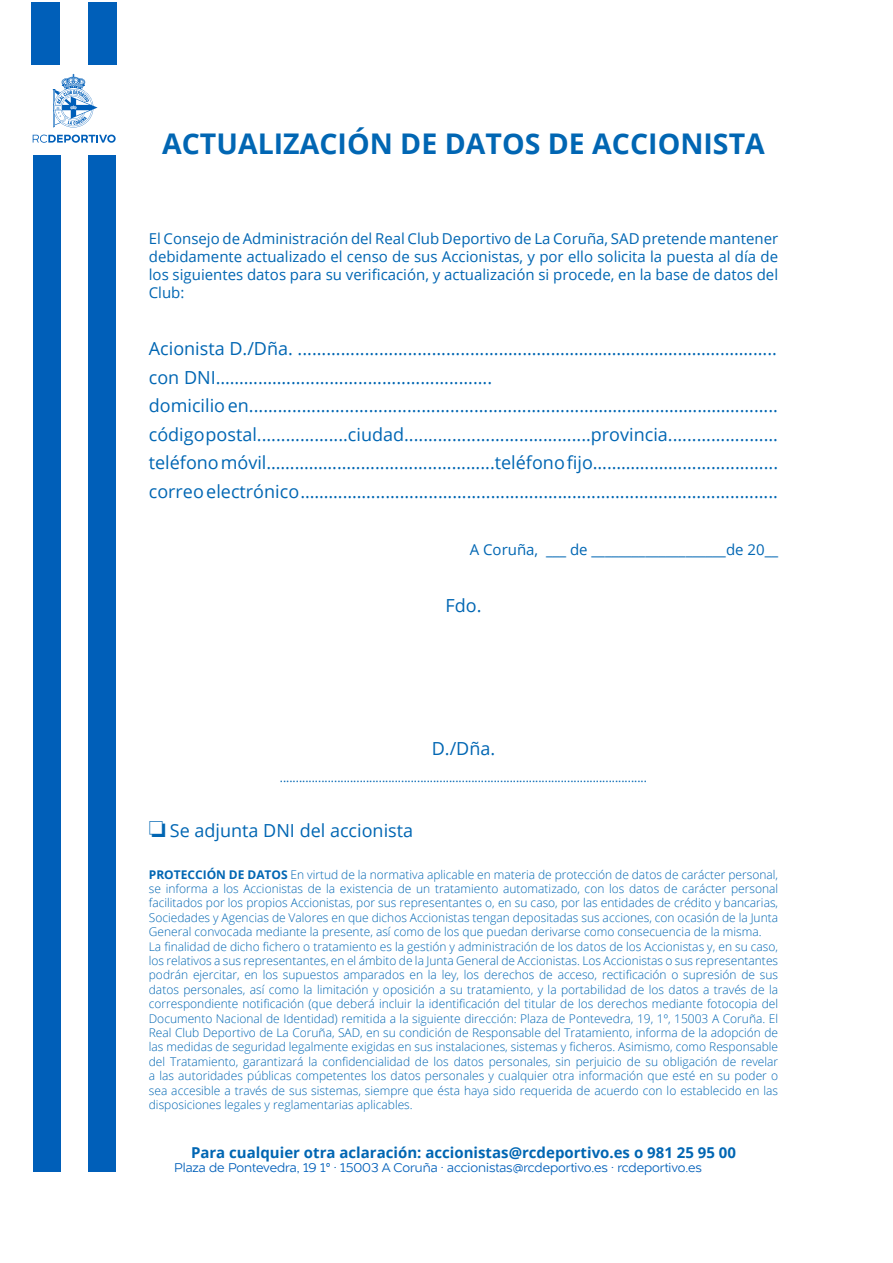
<style>
.page{position:relative;width:893px;height:1263px;background:#fff}
.page>*{position:absolute;margin:0;border:0;box-sizing:border-box;transform-origin:0 0}
.t1{font:700 28.5px "Open Sans";color:#0166b3}
.t2{font:18px "Open Sans";color:#0166b3}
.t3{font:15px/18px "Open Sans";color:#0166b3;text-align:justify}
.t4{font:700 15px "Open Sans";color:#0166b3}
.t5{font:300 13.05px "Naste";color:#005fb9}
.t6{font:300 12px/14.4px "Open Sans";color:#0166b3;text-align:justify}
.t7{font:12px "Open Sans";color:#0166b3}
.s1{font-weight:700}
</style>
<div class="page">
<svg style="left:33px;top:135px;width:83px;height:8px"></svg>
<svg style="left:53px;top:74px;width:45px;height:54px"></svg>
<div style="left:31px;top:2px;width:29px;height:63px;background:#005fb9"></div>
<div style="left:89px;top:2px;width:28px;height:63px;background:#005fb9"></div>
<div style="left:33px;top:155px;width:27px;height:1017px;background:#005fb9"></div>
<div style="left:88px;top:155px;width:28px;height:1017px;background:#005fb9"></div>
<p class="t1" style="left:162px;top:124px;width:604px">ACTUALIZACIÓN DE DATOS DE ACCIONISTA</p>
<p class="t3" style="left:149px;top:229px;width:631px">El Consejo de Administración del Real Club Deportivo de La Coruña, SAD pretende mantener debidamente actualizado el censo de sus Accionistas, y por ello solicita la puesta al día de los siguientes datos para su verificación, y actualización si procede, en la base de datos del Club:</p>
<p class="t2" style="left:149px;top:336px;width:630px">Acionista D./Dña. ............................................……………………………………………......</p>
<p class="t2" style="left:149px;top:365px;width:345px">con DNI……….……..........................................</p>
<p class="t2" style="left:149px;top:393px;width:631px">domicilio en.........................................................................…………………………........</p>
<p class="t2" style="left:149px;top:422px;width:631px">código postal...................ciudad.......................................provincia.......................</p>
<p class="t2" style="left:149px;top:450px;width:631px">teléfono móvil………………..............................teléfono fijo……………….....................</p>
<p class="t2" style="left:149px;top:479px;width:631px">correo electrónico …………….....................................................................................</p>
<p class="t3" style="left:470px;top:540px;width:310px">A Coruña, ___ de ____________________de 20__</p>
<p class="t2" style="left:445px;top:593px;width:37px">Fdo.</p>
<p class="t2" style="left:432px;top:736px;width:65px">D./Dña.</p>
<p class="t7" style="left:280px;top:769px;width:369px">...................................................................................................................</p>
<p class="t2" style="left:149px;top:818px;width:266px">□ Se adjunta DNI del accionista</p>
<p class="t6" style="left:149px;top:867px;width:631px"><span class="s1">PROTECCIÓN DE DATOS</span> En virtud de la normativa aplicable en materia de protección de datos de carácter personal, se informa a los Accionistas de la existencia de un tratamiento automatizado, con los datos de carácter personal facilitados por los propios Accionistas, por sus representantes o, en su caso, por las entidades de crédito y bancarias, Sociedades y Agencias de Valores en que dichos Accionistas tengan depositadas sus acciones, con ocasión de la Junta General convocada mediante la presente, así como de los que puedan derivarse como consecuencia de la misma.</p>
<p class="t6" style="left:149px;top:939px;width:631px">La finalidad de dicho fichero o tratamiento es la gestión y administración de los datos de los Accionistas y, en su caso, los relativos a sus representantes, en el ámbito de la Junta General de Accionistas. Los Accionistas o sus representantes podrán ejercitar, en los supuestos amparados en la ley, los derechos de acceso, rectificación o supresión de sus datos personales, así como la limitación y oposición a su tratamiento, y la portabilidad de los datos a través de la correspondiente notificación (que deberá incluir la identificación del titular de los derechos mediante fotocopia del Documento Nacional de Identidad) remitida a la siguiente dirección: Plaza de Pontevedra, 19, 1º, 15003 A Coruña. El Real Club Deportivo de La Coruña, SAD, en su condición de Responsable del Tratamiento, informa de la adopción de las medidas de seguridad legalmente exigidas en sus instalaciones, sistemas y ficheros. Asimismo, como Responsable del Tratamiento, garantizará la confidencialidad de los datos personales, sin perjuicio de su obligación de revelar a las autoridades públicas competentes los datos personales y cualquier otra información que esté en su poder o sea accesible a través de sus sistemas, siempre que ésta haya sido requerida de acuerdo con lo establecido en las disposiciones legales y reglamentarias aplicables.</p>
<p class="t4" style="left:191px;top:1141px;width:546px">Para cualquier otra aclaración: accionistas@rcdeportivo.es o 981 25 95 00</p>
<p class="t5" style="left:174px;top:1158px;width:529px">Plaza de Pontevedra, 19 1º · 15003 A Coruña · accionistas@rcdeportivo.es · rcdeportivo.es</p>
</div>
